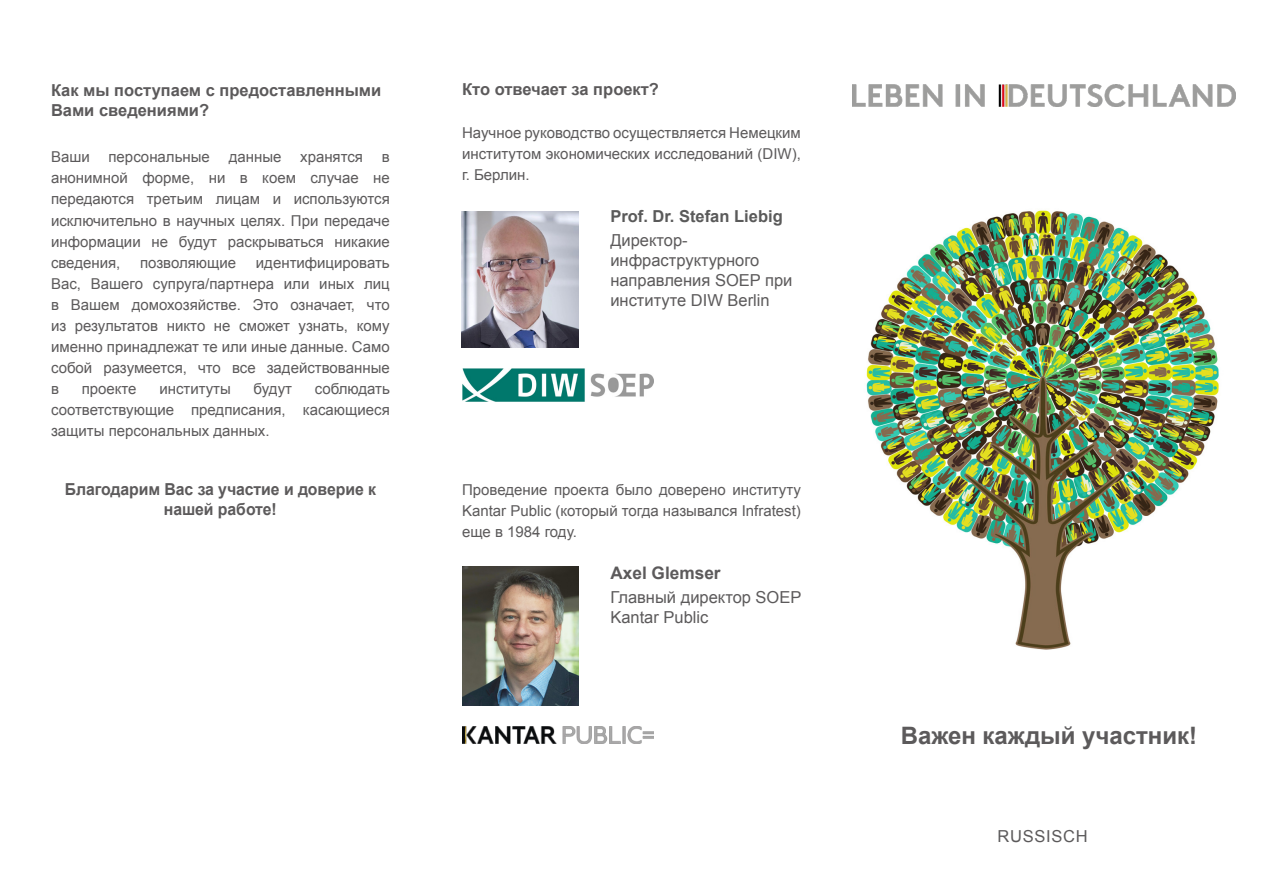
<style>
.page{position:relative;width:1263px;height:893px;background:#fff}
.page>*{position:absolute;margin:0;border:0;box-sizing:border-box;transform-origin:0 0}
.t1{font:700 24px "Arial";color:#5c5a5b}
.t2{font:700 17.25px "Arial";color:#5c5a5b}
.t3{font:16.5px/19.8px "Arial";color:#5c5a5b}
.t4{font:700 16.5px/19.8px "Arial";letter-spacing:-.005em;color:#5c5a5b}
.t5{font:700 16.5px/19.8px "Arial";letter-spacing:-.005em;color:#5c5a5b;text-align:center;scale:.96 1}
.t6{font:700 16.5px "Arial";color:#5a5a5a}
.t7{font:16.5px "Arial";letter-spacing:.045em;color:#5c5a5b}
.t8{font:15px/21px "Arial";color:#5c5a5b;text-align:justify}
</style>
<div class="page">
<img style="left:866px;top:210px;width:353px;height:440px">
<img style="left:462px;top:726px;width:192px;height:17px">
<img style="left:462px;top:368px;width:192px;height:33px">
<img style="left:853px;top:84px;width:382px;height:23px">
<img style="left:461px;top:211px;width:117px;height:136px">
<img style="left:462px;top:567px;width:117px;height:138px">
<p class="t4" style="left:51px;top:81px;width:332px">Как мы поступаем с предоставленными<br>Вами сведениями?</p>
<p class="t8" style="left:51px;top:147px;width:340px">Ваши персональные данные хранятся в анонимной форме, ни в коем случае не передаются третьим лицам и используются исключительно в научных целях. При передаче информации не будут раскрываться никакие сведения,</p>
<p class="t8" style="left:51px;top:252px;width:340px;text-indent:205px">идентифицировать Вас, Вашего супруга/партнера или иных лиц в Вашем домохозяйстве. Это означает, что из результатов никто не сможет узнать, кому именно принадлежат те или иные данные. Само собой разумеется, что все задействованные в</p>
<p class="t8" style="left:140px;top:252px;width:98px">позволяющие</p>
<p class="t8" style="left:51px;top:378px;width:340px;text-indent:264px">соблюдать соответствующие предписания, касающиеся защиты персональных данных.</p>
<p class="t8" style="left:82px;top:378px;width:56px">проекте</p>
<p class="t8" style="left:159px;top:378px;width:73px">институты</p>
<p class="t8" style="left:254px;top:378px;width:40px">будут</p>
<p class="t5" style="left:65px;top:480px;width:326px">Благодарим Вас за участие и доверие к нашей работе!</p>
<p class="t4" style="left:462px;top:79px;width:198px">Кто отвечает за проект?</p>
<p class="t8" style="left:462px;top:122px;width:340px">Научное руководство осуществляется Немецким институтом экономических исследований (DIW), г. Берлин.</p>
<p class="t6" style="left:610px;top:205px;width:174px">Prof. Dr. Stefan Liebig</p>
<p class="t3" style="left:610px;top:231px;width:184px">Директор&shy;инфраструктурного направления SOEP при институте DIW Berlin</p>
<p class="t8" style="left:462px;top:480px;width:340px">Проведение проекта было доверено институту Kantar Public (который тогда назывался Infratest) еще в 1984 году.</p>
<p class="t2" style="left:610px;top:561px;width:112px">Axel Glemser</p>
<p class="t3" style="left:610px;top:587px;width:193px">Главный директор SOEP</p>
<p class="t3" style="left:610px;top:607px;width:100px">Kantar Public</p>
<p class="t1" style="left:901px;top:719px;width:298px">Важен каждый участник!</p>
<p class="t7" style="left:997px;top:825px;width:92px">RUSSISCH</p>
</div>
